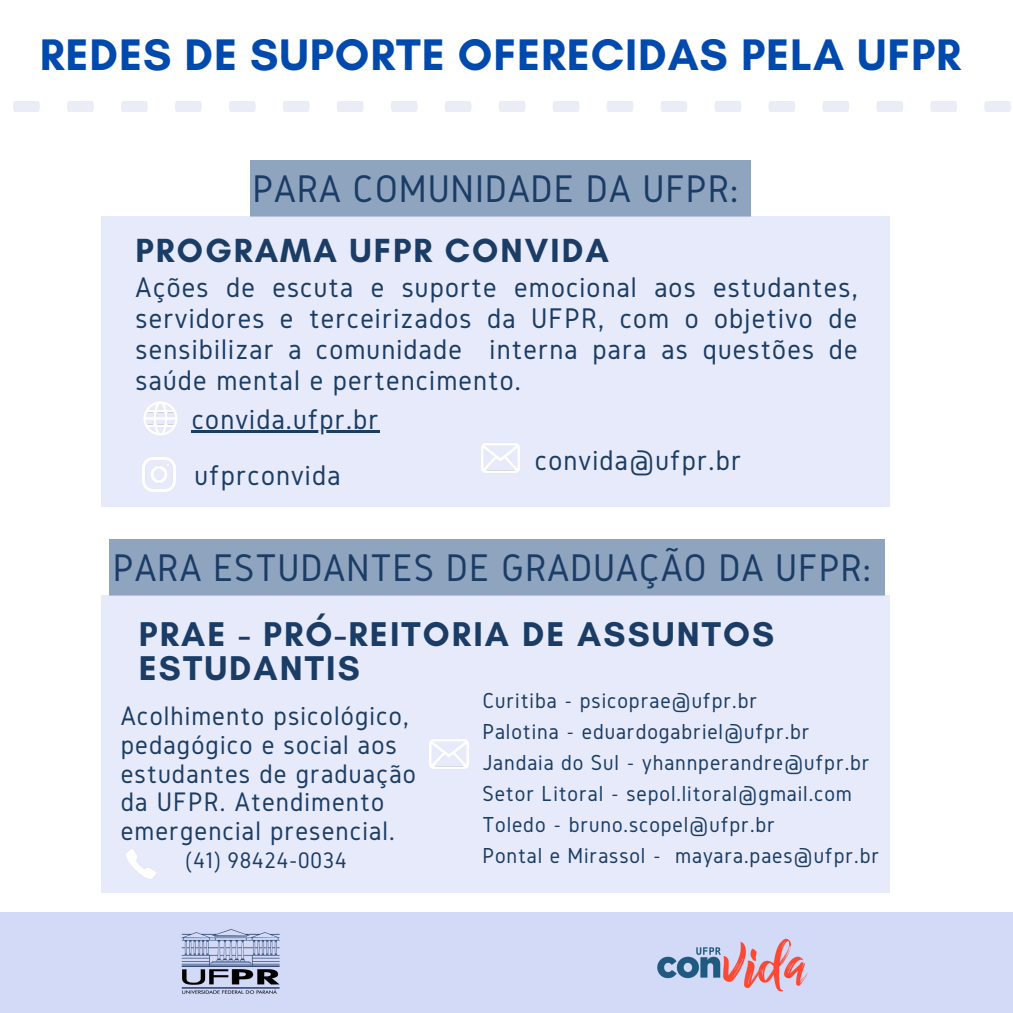
<style>
.page{position:relative;width:1013px;height:1013px;background:#fff}
.page>*{position:absolute;margin:0;border:0;box-sizing:border-box;transform-origin:0 0}
.t1{font:700 45px "Glacial Indifference";letter-spacing:.02em;color:#004aad}
.t2{font:40px "Gidole";letter-spacing:.02em;color:#1b3c65}
.t3{font:700 35px/33.8px "Glacial Indifference";letter-spacing:.06em;color:#1b3c65}
.t4{font:700 34.12px "Glacial Indifference";letter-spacing:.06em;color:#1b3c65}
.t5{font:29.5px/31px "Gidole";letter-spacing:.04em;color:#1b3c65;text-align:justify}
.t6{font:27.75px/28.6px "Gidole";letter-spacing:.04em;color:#1b3c65}
.t7{font:22.5px/31px "Gidole";letter-spacing:.04em;color:#1b3c65}
.t8{font:22.5px "Gidole";color:#1b3c65}
</style>
<div class="page">
<svg style="left:283px;top:101px;width:27px;height:11px"></svg>
<svg style="left:337px;top:101px;width:26px;height:11px"></svg>
<svg style="left:229px;top:101px;width:27px;height:11px"></svg>
<svg style="left:445px;top:101px;width:26px;height:11px"></svg>
<svg style="left:13px;top:101px;width:27px;height:11px"></svg>
<svg style="left:499px;top:101px;width:26px;height:11px"></svg>
<svg style="left:67px;top:101px;width:27px;height:11px"></svg>
<svg style="left:121px;top:101px;width:27px;height:11px"></svg>
<svg style="left:175px;top:101px;width:27px;height:11px"></svg>
<svg style="left:391px;top:101px;width:26px;height:11px"></svg>
<svg style="left:822px;top:101px;width:27px;height:11px"></svg>
<svg style="left:876px;top:101px;width:27px;height:11px"></svg>
<svg style="left:930px;top:101px;width:27px;height:11px"></svg>
<svg style="left:984px;top:101px;width:27px;height:11px"></svg>
<svg style="left:768px;top:101px;width:27px;height:11px"></svg>
<svg style="left:607px;top:101px;width:26px;height:11px"></svg>
<svg style="left:660px;top:101px;width:27px;height:11px"></svg>
<svg style="left:553px;top:101px;width:26px;height:11px"></svg>
<svg style="left:714px;top:101px;width:27px;height:11px"></svg>
<div style="left:0;top:911px;width:1012px;height:101px;background:#d3daf8"></div>
<img style="left:181px;top:929px;width:98px;height:64px">
<img style="left:657px;top:938px;width:151px;height:53px">
<div style="left:250px;top:160px;width:500px;height:57px;background:#8fa4bf"></div>
<div style="left:101px;top:216px;width:789px;height:291px;background:#e6eafb"></div>
<img style="left:481px;top:443px;width:38px;height:30px">
<img style="left:143px;top:401px;width:35px;height:35px">
<img style="left:142px;top:458px;width:34px;height:33px">
<hr style="left:192px;top:430px;width:188px;height:3px;background:#1b3c65">
<div style="left:110px;top:539px;width:774px;height:56px;background:#8fa4bf"></div>
<div style="left:101px;top:595px;width:789px;height:297px;background:#e6eafb"></div>
<img style="left:429px;top:739px;width:39px;height:30px">
<img style="left:126px;top:849px;width:30px;height:30px">
<h1 class="t1" style="left:40px;top:27px;width:922px">REDES DE SUPORTE OFERECIDAS PELA UFPR</h1>
<h2 class="t2" style="left:252px;top:167px;width:487px">PARA COMUNIDADE DA UFPR:</h2>
<p class="t4" style="left:136px;top:230px;width:475px">PROGRAMA UFPR CONVIDA</p>
<p class="t5" style="left:136px;top:271px;width:723px">Ações de escuta e suporte emocional aos estudantes, servidores e terceirizados da UFPR, com o objetivo de sensibilizar a comunidade interna para as questões de saúde mental e pertencimento.</p>
<p class="t5" style="left:192px;top:390px;width:189px;line-height:56.5px">convida.ufpr.br ufprconvida</p>
<p class="t5" style="left:535px;top:444px;width:208px">convida@ufpr.br</p>
<h2 class="t2" style="left:113px;top:546px;width:759px">PARA ESTUDANTES DE GRADUAÇÃO DA UFPR:</h2>
<p class="t3" style="left:139px;top:616px;width:637px">PRAE - PRÓ-REITORIA DE ASSUNTOS<br>ESTUDANTIS</p>
<p class="t7" style="left:482px;top:685px;width:398px">Curitiba - psicoprae@ufpr.br<br>Palotina - eduardogabriel@ufpr.br Jandaia do Sul - yhannperandre@ufpr.br Setor Litoral - sepol.litoral@gmail.com Toledo - bruno.scopel@ufpr.br<br>Pontal e Mirassol - mayara.paes@ufpr.br</p>
<p class="t6" style="left:121px;top:701px;width:297px">Acolhimento psicológico, pedagógico e social aos estudantes de graduação da UFPR. Atendimento emergencial presencial.</p>
<p class="t8" style="left:185px;top:848px;width:163px">(41) 98424-0034</p>
</div>
